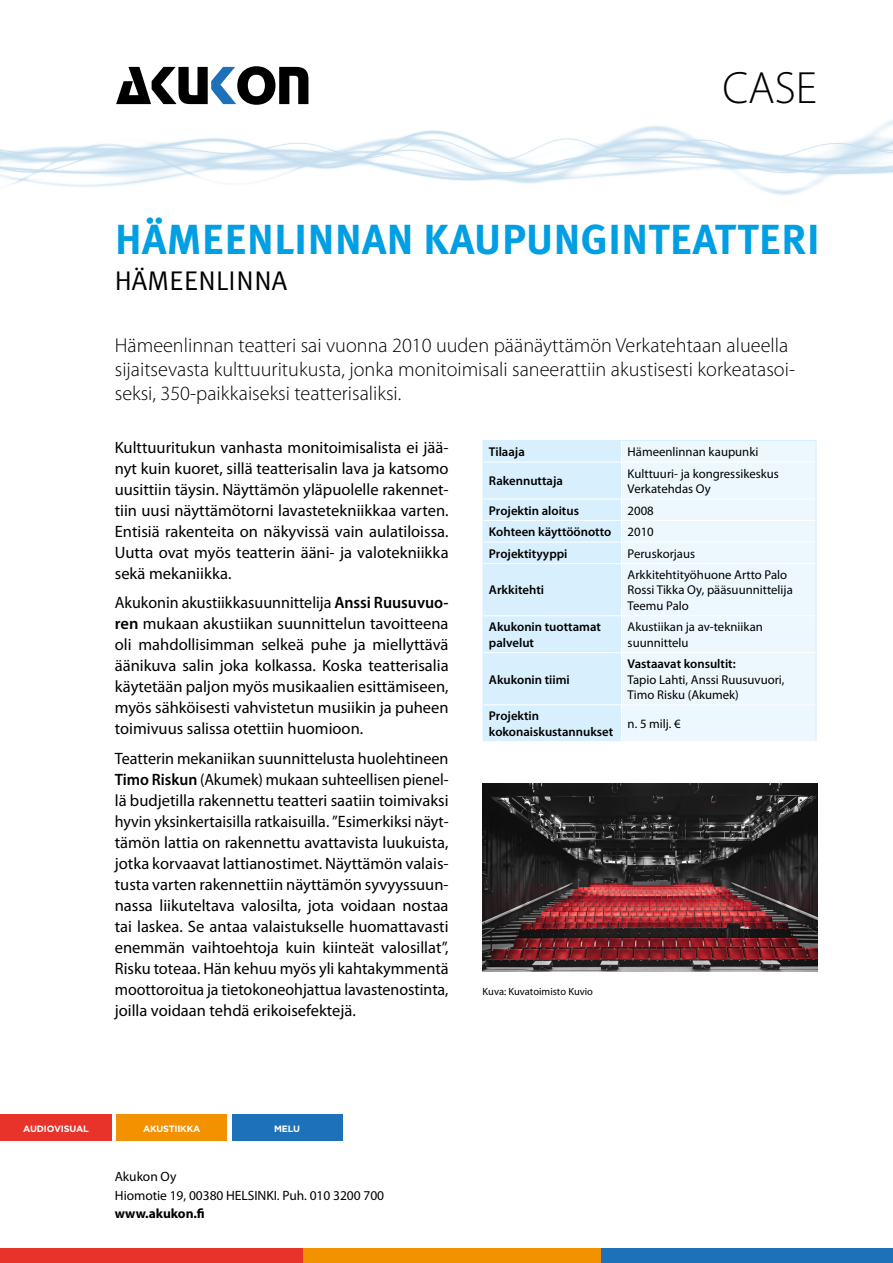
<style>
.page{position:relative;width:893px;height:1263px;background:#fff}
.page>*{position:absolute;margin:0;border:0;box-sizing:border-box;transform-origin:0 0}
.t1{font:300 45.45px "Myriad Pro";color:#000}
.t2{font:700 42px "Meta Plus";color:#009fe3}
.t3{font:27px "Meta Plus Normal";letter-spacing:.02em;color:#000}
.t4{font:300 20.25px/24px "Myriad Pro";color:#000}
.t5{font:16.5px/21px "Myriad Pro";color:#000;text-align:justify}
.t6{font:13.5px/18.5px "Myriad Pro";letter-spacing:-.005em;color:#000}
.t7{font:700 13.5px "Myriad Pro";letter-spacing:-.005em;color:#000}
.t8{font:12.75px/15.3px "Myriad Pro";color:#000}
.t9{font:600 12.75px/15.3px "Myriad Pro";color:#000}
.t10{font:10.5px "Myriad Pro";color:#000}
.t11{font:700 9.15px "Gotham";letter-spacing:-.025em;color:#fff}
.s1{font-weight:600}
</style>
<div class="page">
<div style="left:0;top:1249px;width:304px;height:14px;background:#e7332a"></div>
<img style="left:0;top:119px;width:893px;height:76px">
<svg style="left:116px;top:66px;width:192px;height:39px"></svg>
<div style="left:600px;top:1249px;width:293px;height:14px;background:#1d71b8"></div>
<div style="left:303px;top:1249px;width:297px;height:14px;background:#f39200"></div>
<div style="left:0;top:1114px;width:111px;height:27px;background:#e7332a"></div>
<div style="left:116px;top:1114px;width:111px;height:27px;background:#f39200"></div>
<div style="left:232px;top:1114px;width:111px;height:27px;background:#1d71b8"></div>
<div style="left:622px;top:441px;width:194px;height:300px;background:#ecf7fe"></div>
<hr style="left:622px;top:462px;width:194px;height:1px;background:#fff">
<hr style="left:622px;top:499px;width:194px;height:1px;background:#fff">
<hr style="left:622px;top:520px;width:194px;height:1px;background:#fff">
<hr style="left:622px;top:542px;width:194px;height:1px;background:#fff">
<hr style="left:622px;top:563px;width:194px;height:1px;background:#fff">
<hr style="left:622px;top:615px;width:194px;height:1px;background:#fff">
<hr style="left:622px;top:440px;width:194px;height:1px;background:#d8effd">
<svg style="left:816px;top:441px;width:1px;height:21px"></svg>
<hr style="left:816px;top:462px;width:1px;height:37px;background:#d8effd">
<div style="left:483px;top:440px;width:139px;height:301px;background:#d8effd"></div>
<svg style="left:816px;top:499px;width:1px;height:65px"></svg>
<hr style="left:483px;top:564px;width:1px;height:52px;background:#d8effd">
<hr style="left:816px;top:564px;width:1px;height:52px;background:#d8effd">
<hr style="left:483px;top:616px;width:1px;height:37px;background:#d8effd">
<hr style="left:816px;top:616px;width:1px;height:37px;background:#d8effd">
<hr style="left:483px;top:653px;width:1px;height:52px;background:#d8effd">
<hr style="left:816px;top:653px;width:1px;height:52px;background:#d8effd">
<hr style="left:483px;top:705px;width:1px;height:36px;background:#d8effd">
<hr style="left:816px;top:705px;width:1px;height:36px;background:#d8effd">
<hr style="left:483px;top:652px;width:139px;height:1px;background:#fff">
<hr style="left:622px;top:652px;width:194px;height:1px;background:#fff">
<hr style="left:483px;top:704px;width:139px;height:1px;background:#fff">
<hr style="left:622px;top:704px;width:194px;height:1px;background:#fff">
<img style="left:483px;top:783px;width:334px;height:188px">
<h1 class="t1" style="left:722px;top:60px;width:96px">CASE</h1>
<h2 class="t2" style="left:115px;top:215px;width:707px">HÄMEENLINNAN KAUPUNGINTEATTERI</h2>
<h3 class="t3" style="left:115px;top:265px;width:174px">HÄMEENLINNA</h3>
<p class="t4" style="left:115px;top:333px;width:682px">Hämeenlinnan teatteri sai vuonna 2010 uuden päänäyttämön Verkatehtaan alueella sijaitsevasta kulttuuritukusta, jonka monitoimisali saneerattiin akustisesti korkeatasoi&shy;seksi, 350-paikkaiseksi teatterisaliksi.</p>
<p class="t5" style="left:115px;top:436px;width:335px">Kulttuuritukun vanhasta monitoimisalista ei jää&shy;nyt kuin kuoret, sillä teatterisalin lava ja katsomo uusittiin täysin. Näyttämön yläpuolelle rakennet&shy;tiin uusi näyttämötorni lavastetekniikkaa varten.<br>Entisiä rakenteita on näkyvissä vain aulatiloissa.<br>Uutta ovat myös teatterin ääni- ja valotekniikka sekä mekaniikka.</p>
<p class="t5" style="left:115px;top:592px;width:335px">Akukonin akustiikkasuunnittelija <span class="s1">Anssi Ruusuvuo&shy;ren</span> mukaan akustiikan suunnittelun tavoitteena oli mahdollisimman selkeä puhe ja miellyttävä äänikuva salin joka kolkassa. Koska teatterisalia käytetään paljon myös musikaalien esittämiseen, myös sähköisesti vahvistetun musiikin ja puheen toimivuus salissa otettiin huomioon.</p>
<p class="t5" style="left:115px;top:747px;width:335px">Teatterin mekaniikan suunnittelusta huolehtineen <span class="s1">Timo Riskun</span> (Akumek) mukaan suhteellisen pienel&shy;lä budjetilla rakennettu teatteri saatiin toimivaksi hyvin yksinkertaisilla ratkaisuilla. ”Esimerkiksi näyt&shy;tämön lattia on rakennettu avattavista luukuista, jotka korvaavat lattianostimet. Näyttämön valais&shy;tusta varten rakennettiin näyttämön syvyyssuun&shy;nassa liikuteltava valosilta, jota voidaan nostaa tai laskea. Se antaa valaistukselle huomattavasti enemmän vaihtoehtoja kuin kiinteät valosillat”, Risku toteaa. Hän kehuu myös yli kahtakymmentä moottoroitua ja tietokoneohjattua lavastenostinta, joilla voidaan tehdä erikoisefektejä.</p>
<p class="t9" style="left:489px;top:444px;width:37px">Tilaaja</p>
<p class="t8" style="left:628px;top:444px;width:132px">Hämeenlinnan kaupunki</p>
<p class="t9" style="left:489px;top:473px;width:76px">Rakennuttaja</p>
<p class="t8" style="left:628px;top:465px;width:153px">Kulttuuri- ja kongressikeskus<br>Verkatehdas Oy</p>
<p class="t9" style="left:489px;top:502px;width:92px">Projektin aloitus</p>
<p class="t8" style="left:628px;top:502px;width:28px">2008</p>
<p class="t9" style="left:489px;top:524px;width:124px">Kohteen käyttöönotto</p>
<p class="t8" style="left:628px;top:524px;width:28px">2010</p>
<p class="t9" style="left:489px;top:545px;width:80px">Projektityyppi</p>
<p class="t8" style="left:628px;top:545px;width:69px">Peruskorjaus</p>
<p class="t9" style="left:489px;top:582px;width:57px">Arkkitehti</p>
<p class="t8" style="left:628px;top:567px;width:167px">Arkkitehtityöhuone Artto Palo<br>Rossi Tikka Oy, pääsuunnittelija<br>Teemu Palo</p>
<p class="t9" style="left:489px;top:619px;width:113px">Akukonin tuottamat palvelut</p>
<p class="t8" style="left:628px;top:619px;width:137px">Akustiikan ja av-tekniikan suunnittelu</p>
<p class="t9" style="left:489px;top:671px;width:82px">Akukonin tiimi</p>
<p class="t9" style="left:628px;top:656px;width:110px">Vastaavat konsultit:</p>
<p class="t8" style="left:628px;top:671px;width:158px">Tapio Lahti, Anssi Ruusuvuori,<br>Timo Risku (Akumek)</p>
<p class="t9" style="left:489px;top:708px;width:126px">Projektin kokonaiskustannukset</p>
<p class="t8" style="left:628px;top:716px;width:55px">n. 5 milj. €</p>
<p class="t10" style="left:483px;top:985px;width:112px">Kuva: Kuvatoimisto Kuvio</p>
<p class="t11" style="left:23px;top:1123px;width:67px">AUDIOVISUAL</p>
<p class="t11" style="left:143px;top:1123px;width:59px">AKUSTIIKKA</p>
<p class="t11" style="left:274px;top:1123px;width:27px">MELU</p>
<p class="t6" style="left:115px;top:1167px;width:271px">Akukon Oy<br>Hiomotie 19, 00380 HELSINKI. Puh. 010 3200 700</p>
<p class="t7" style="left:115px;top:1205px;width:92px">www.akukon.fi</p>
</div>
